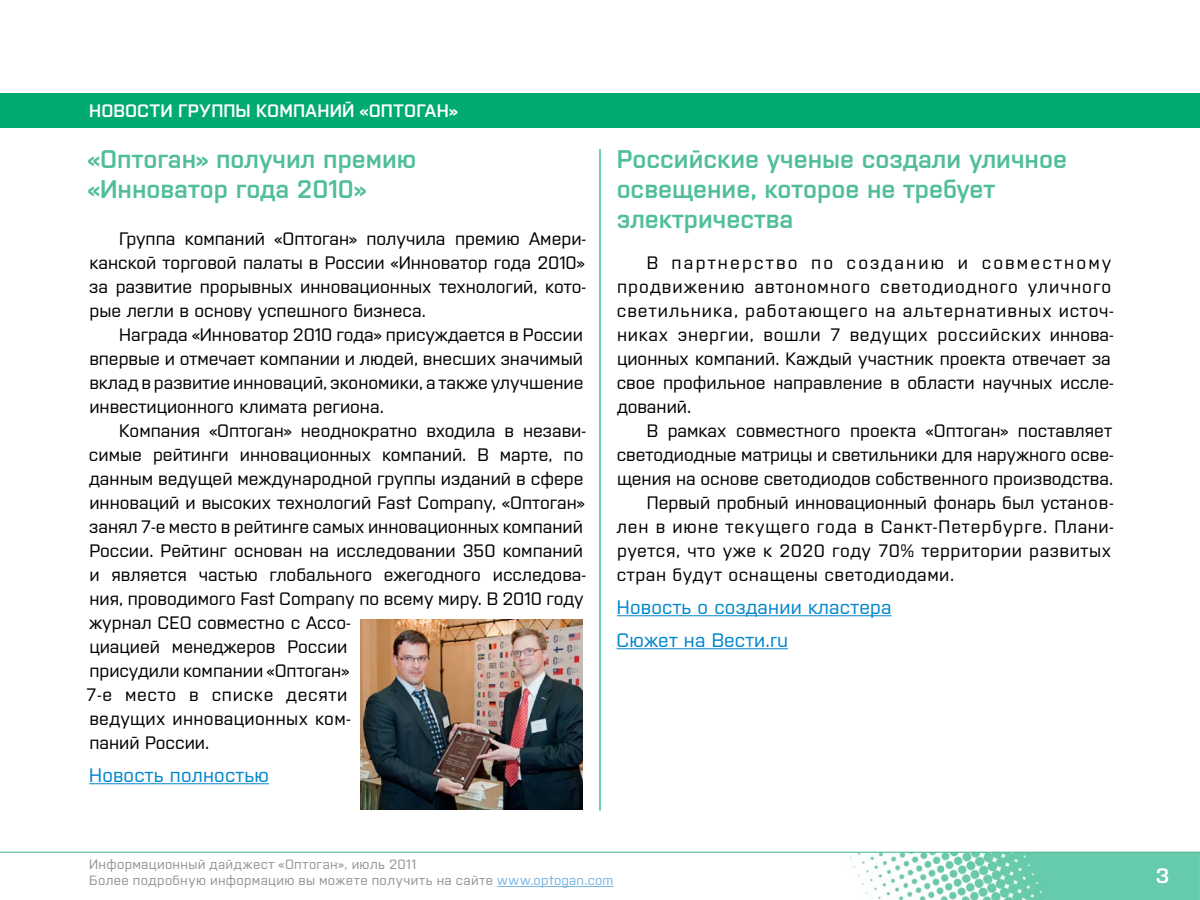
<style>
.page{position:relative;width:1200px;height:900px;background:#fff}
.page>*{position:absolute;margin:0;border:0;box-sizing:border-box;transform-origin:0 0}
.t1{font:600 25.5px/30px "Opto Sans";color:#50be96}
.t2{font:19.5px/33px "Opto Sans";letter-spacing:.01em;color:#0086cc}
.t3{font:19.5px "Europe Demi C";color:#fff}
.t4{font:18px/24px "Opto Sans";color:#000;text-align:justify}
.t5{font:18px/24px "Opto Sans";letter-spacing:.04em;color:#000}
.t6{font:18px "Opto Sans";letter-spacing:.03em;color:#000}
.t7{font:18px "Opto Sans";letter-spacing:.05em;color:#000}
.t8{font:600 18px "Opto Sans";letter-spacing:.005em;color:#fff}
.t9{font:13.5px/16.2px "Opto Sans";letter-spacing:.025em;color:#939598}
.s1{color:#79b4e2}
</style>
<div class="page">
<img style="left:849px;top:853px;width:351px;height:47px">
<hr style="left:0;top:852px;width:1200px;height:1px;background:#50be96">
<hr style="left:497px;top:886px;width:117px;height:1px;background:#79b4e2">
<hr style="left:89px;top:783px;width:180px;height:1px;background:#0086cc">
<hr style="left:617px;top:615px;width:274px;height:1px;background:#0086cc">
<hr style="left:617px;top:648px;width:171px;height:1px;background:#0086cc">
<div style="left:0;top:93px;width:1200px;height:34px;background:#00aa71"></div>
<img style="left:360px;top:619px;width:223px;height:190px">
<hr style="left:599px;top:149px;width:2px;height:662px;background:#00aa71">
<p class="t8" style="left:89px;top:97px;width:370px">НОВОСТИ ГРУППЫ КОМПАНИЙ «ОПТОГАН»</p>
<h1 class="t1" style="left:88px;top:141px;width:330px">«Оптоган» получил премию «Инноватор года 2010»</h1>
<p class="t4" style="left:89px;top:225px;width:499px;text-indent:30px">Группа компаний «Оптоган» получила премию Амери&shy;канской торговой палаты в России «Инноватор года 2010» за развитие прорывных инновационных технологий, кото&shy;рые легли в основу успешного бизнеса.</p>
<p class="t4" style="left:89px;top:321px;width:496px;text-indent:30px">Награда «Инноватор 2010 года» присуждается в России впервые и отмечает компании и людей, внесших значимый вклад в развитие инноваций, экономики, а также улучшение инвестиционного климата региона.</p>
<p class="t4" style="left:87px;top:417px;width:501px;text-align:left;text-indent:33px">Компания «Оптоган» неоднократно входила в незави&shy;симые рейтинги инновационных компаний. В марте, по данным ведущей международной группы изданий в сфере инноваций и высоких технологий Fast Company, «Оптоган» занял 7-е место в рейтинге самых инновационных компаний России. Рейтинг основан на исследовании 350 компаний и является частью глобального ежегодного исследова&shy;ния, проводимого Fast Company по всему миру. В 2010 году журнал CEO совместно с Ассо-<br>циацией менеджеров России<br>присудили компании «Оптоган»<br>7-е место в списке десяти<br>ведущих инновационных ком-<br>паний России.</p>
<p class="t2" style="left:89px;top:757px;width:181px">Новость полностью</p>
<h1 class="t1" style="left:617px;top:141px;width:452px">Российские ученые создали уличное освещение, которое не требует электричества</h1>
<p class="t5" style="left:617px;top:249px;width:499px;text-indent:30px">В партнерство по созданию и совместному продвижению автономного светодиодного уличного светильника, работающего на альтернативных источ&shy;никах энергии, вошли 7 ведущих российских иннова&shy;ционных компаний. Каждый участник проекта отвечает за свое профильное направление в области научных иссле&shy;дований.</p>
<p class="t4" style="left:647px;top:417px;width:467px">В рамках совместного проекта «Оптоган» поставляет</p>
<p class="t4" style="left:617px;top:441px;width:499px">светодиодные матрицы и светильники для наружного осве-</p>
<p class="t4" style="left:617px;top:465px;width:498px">щения на основе светодиодов собственного производства.</p>
<p class="t4" style="left:647px;top:489px;width:469px">Первый пробный инновационный фонарь был установ-</p>
<p class="t7" style="left:617px;top:513px;width:499px">лен в июне текущего года в Санкт-Петербурге. Плани-</p>
<p class="t6" style="left:617px;top:537px;width:495px">руется, что уже к 2020 году 70% территории развитых</p>
<p class="t6" style="left:617px;top:561px;width:339px">стран будут оснащены светодиодами.</p>
<p class="t2" style="left:617px;top:589px;width:276px">Новость о создании кластера<br>Сюжет на Вести.ru</p>
<p class="t9" style="left:89px;top:855px;width:526px">Информационный дайджест «Оптоган», июль 2011<br>Более подробную информацию вы можете получить на сайте <span class="s1">www.optogan.com</span></p>
<p class="t3" style="left:1156px;top:864px;width:15px">3</p>
</div>
